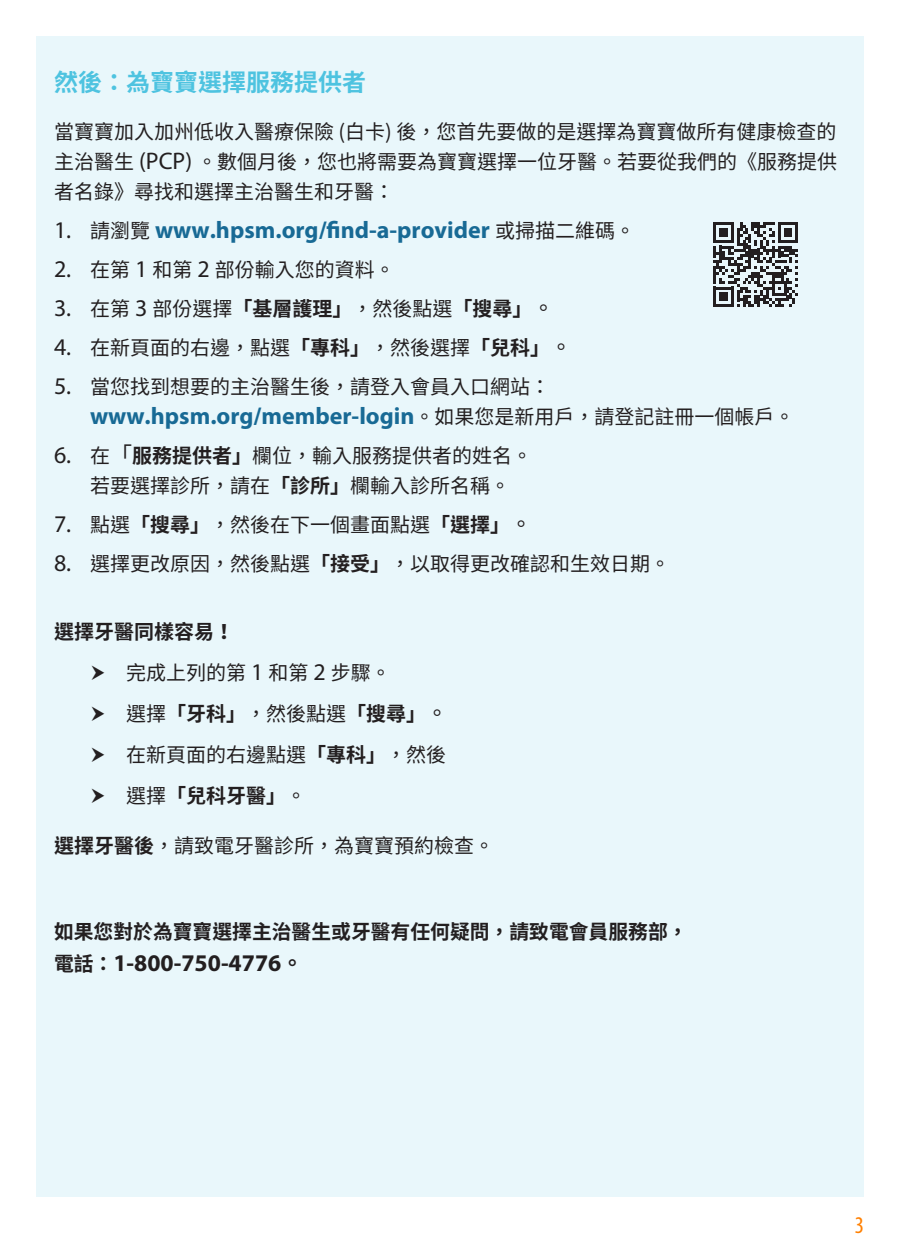
<style>
.page{position:relative;width:900px;height:1260px;background:#fff}
.page>*{position:absolute;margin:0;border:0;box-sizing:border-box;transform-origin:0 0}
.t1{font:700 24px "Myriad Pro";color:#186a95}
.t2{font:700 24px "Myriad Pro";color:#231f20}
.t3{font:700 24px "Noto Sans CJ Ktc";color:#4ec3e0}
.t4{font:condensed 24px "Myriad Pro";color:#ff8000}
.t5{font:20px/30px "Noto Sans CJ Ktc";color:#231f20;text-align:justify}
.t6{font:700 20px "Noto Sans CJ Ktc";color:#231f20}
.s1{font-family:"Myriad Pro";font-size:24px}
.s2{font-weight:400;color:#231f20}
.s3{font-family:"Noto Sans CJ Ktc";font-weight:400;font-size:20px;color:#231f20}
.s4{font-weight:700}
.s5{font-size:22px}
.s6{font-weight:400}
.s7{font-weight:400;font-size:22px}
.s8{font-family:"Noto Sans CJ Ktc";font-size:20px}
.s9{font-family:"Noto Sans CJ Ktc";font-size:22px}
</style>
<div class="page">
<div style="left:36px;top:36px;width:828px;height:1161px;background:#e9f7fb"></div>
<svg style="left:713px;top:222px;width:85px;height:85px"></svg>
<p class="t3" style="left:54px;top:69px;width:313px">然後：為寶寶選擇服務提供者</p>
<p class="t5" style="left:54px;top:117px;width:785px">當寶寶加入加州低收入醫療保險 (白卡) 後，您首先要做的是選擇為寶寶做所有健康檢查的主治醫生 <span class="s1">(PCP)</span> 。數個月後，您也將需要為寶寶選擇一位牙醫。若要從我們的《服務提供者名錄》尋找和選擇主治醫生和牙醫：</p>
<p class="t1" style="left:54px;top:214px;width:583px"><span class="s2">1.</span> <span class="s3">請瀏覽</span> www.hpsm.org/find-a-provider <span class="s3">或掃描二維碼。</span></p>
<p class="t5" style="left:54px;top:255px;width:342px"><span class="s1">2.</span> 在第 <span class="s1">1</span> 和第 <span class="s1">2</span> 部份輸入您的資料。</p>
<p class="t5" style="left:54px;top:294px;width:502px"><span class="s1">3.</span> 在第 <span class="s1">3</span> 部份選擇<span class="s4">「基層護理」</span>，然後點選<span class="s4">「搜尋」</span><span class="s5">。</span></p>
<p class="t5" style="left:54px;top:333px;width:519px"><span class="s1">4.</span> 在新頁面的右邊，點選<span class="s4">「專科」</span>，然後選擇<span class="s4">「兒科」</span><span class="s5">。</span></p>
<p class="t5" style="left:54px;top:372px;width:497px"><span class="s1">5.</span> 當您找到想要的主治醫生後，請登入會員入口網站：</p>
<p class="t1" style="left:90px;top:400px;width:706px">www.hpsm.org/member-login<span class="s3">。如果您是新用戶，請登記註冊一個帳戶。</span></p>
<p class="t5" style="left:90px;top:441px;width:443px;text-indent:-36px"><span class="s1">6.</span> 在<span class="s5">「</span><span class="s4">服務提供者」</span>欄位，輸入服務提供者的姓名。若要選擇診所，請在<span class="s4">「診所」</span>欄輸入診所名稱。</p>
<p class="t5" style="left:54px;top:510px;width:479px"><span class="s1">7.</span> 點選<span class="s4">「搜尋」</span>，然後在下一個畫面點選<span class="s4">「選擇」</span><span class="s5">。</span></p>
<p class="t5" style="left:54px;top:549px;width:617px"><span class="s1">8.</span> 選擇更改原因，然後點選<span class="s4">「接受」</span>，以取得更改確認和生效日期。</p>
<p class="t6" style="left:54px;top:621px;width:181px">選擇牙醫同樣容易！</p>
<p class="t5" style="left:90px;top:658px;width:302px">⮞ 完成上列的第 <span class="s1">1</span> 和第 <span class="s1">2</span> 步驟。</p>
<p class="t6" style="left:90px;top:703px;width:359px">⮞ <span class="s6">選擇</span>「牙科」<span class="s6">，然後點選</span>「搜尋」<span class="s7">。</span></p>
<p class="t5" style="left:90px;top:740px;width:357px">⮞ 在新頁面的右邊點選<span class="s4">「專科」</span>，然後</p>
<p class="t6" style="left:90px;top:785px;width:217px">⮞ <span class="s6">選擇</span>「兒科牙醫」<span class="s6">。</span></p>
<p class="t5" style="left:54px;top:831px;width:441px"><span class="s4">選擇牙醫後</span>，請致電牙醫診所，為寶寶預約檢查。</p>
<p class="t6" style="left:54px;top:921px;width:635px">如果您對於為寶寶選擇主治醫生或牙醫有任何疑問，請致電會員服務部，</p>
<p class="t2" style="left:54px;top:947px;width:251px"><span class="s8">電話：</span>1-800-750-4776<span class="s9">。</span></p>
<p class="t4" style="left:855px;top:1211px;width:11px">3</p>
</div>
